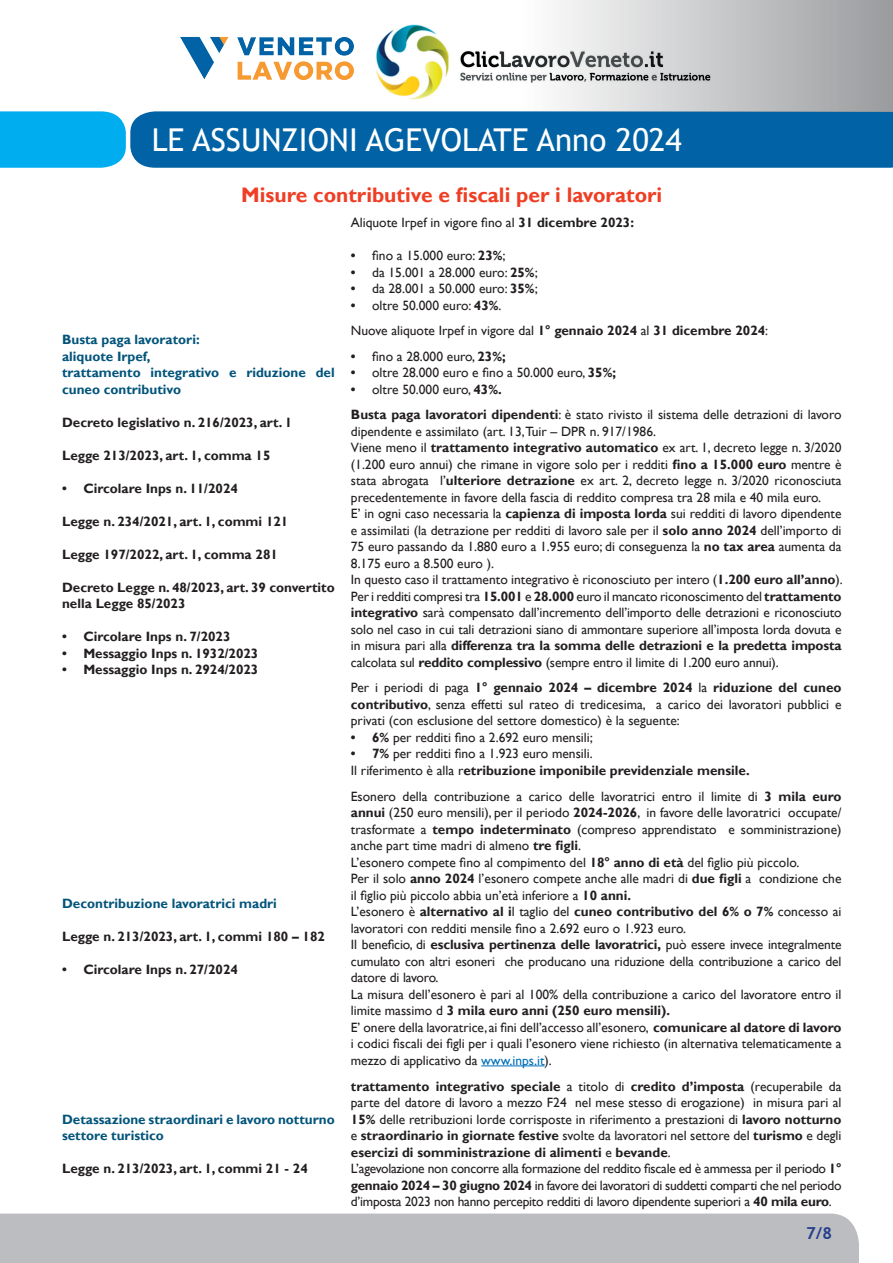
<style>
.page{position:relative;width:893px;height:1263px;background:#fff}
.page>*{position:absolute;margin:0;border:0;box-sizing:border-box;transform-origin:0 0}
.t1{font:31.5px "Trebuchet MS";color:#fff}
.t2{font:700 21px "Gill Sans";color:#ef3e24}
.t3{font:700 16.5px "Trebuchet MS";color:#253f8e}
.t4{font:13.5px/16.5px "Gill Sans";color:#231f20}
.t5{font:13.5px/16.5px "Gill Sans";letter-spacing:-.02em;color:#231f20}
.t6{font:700 13.5px/16.5px "Gill Sans";color:#231f20}
.t7{font:700 13.5px/16.5px "Gill Sans";color:#02547b}
.s1{font-weight:700}
.s2{color:#006fb9}
</style>
<div class="page">
<hr style="left:481px;top:1065px;width:64px;height:1px;background:#006fb9">
<svg style="left:0;top:111px;width:893px;height:57px;background:#0770b1"></svg>
<div style="left:428px;top:0;width:465px;height:111px;background:linear-gradient(to right,#fff,#9d9fa2)"></div>
<img style="left:376px;top:19px;width:339px;height:88px">
<img style="left:180px;top:36px;width:174px;height:44px">
<div style="left:0;top:1213px;width:859px;height:50px;background:#bcbdc0"></div>
<h1 class="t1" style="left:152px;top:121px;width:532px">LE ASSUNZIONI AGEVOLATE Anno 2024</h1>
<h2 class="t2" style="left:241px;top:182px;width:422px">Misure contributive e fiscali per i lavoratori</h2>
<p class="t7" style="left:62px;top:332px;width:274px">Busta paga lavoratori:<br>aliquote Irpef,<br>trattamento integrativo e riduzione del cuneo contributivo</p>
<p class="t6" style="left:62px;top:414px;width:232px">Decreto legislativo n. 216/2023, art. 1</p>
<p class="t6" style="left:62px;top:447px;width:210px">Legge 213/2023, art. 1, comma 15</p>
<p class="t6" style="left:62px;top:480px;width:177px">• Circolare Inps n. 11/2024</p>
<p class="t6" style="left:62px;top:513px;width:228px">Legge n. 234/2021, art. 1, commi 121</p>
<p class="t6" style="left:62px;top:546px;width:217px">Legge 197/2022, art. 1, comma 281</p>
<p class="t6" style="left:62px;top:579px;width:274px">Decreto Legge n. 48/2023, art. 39 convertito nella Legge 85/2023</p>
<p class="t6" style="left:62px;top:629px;width:170px">• Circolare Inps n. 7/2023</p>
<p class="t6" style="left:62px;top:645px;width:198px">• Messaggio Inps n. 1932/2023</p>
<p class="t6" style="left:62px;top:662px;width:198px">• Messaggio Inps n. 2924/2023</p>
<p class="t7" style="left:62px;top:895px;width:216px">Decontribuzione lavoratrici madri</p>
<p class="t6" style="left:62px;top:928px;width:264px">Legge n. 213/2023, art. 1, commi 180 – 182</p>
<p class="t6" style="left:62px;top:961px;width:177px">• Circolare Inps n. 27/2024</p>
<p class="t7" style="left:62px;top:1111px;width:274px">Detassazione straordinari e lavoro notturno settore turistico</p>
<p class="t6" style="left:62px;top:1161px;width:247px">Legge n. 213/2023, art. 1, commi 21 - 24</p>
<p class="t4" style="left:351px;top:215px;width:285px">Aliquote Irpef in vigore fino al <span class="s1">31 dicembre 2023:</span></p>
<p class="t4" style="left:351px;top:248px;width:156px"><span class="s1">•</span> fino a 15.000 euro: <span class="s1">23%</span>;</p>
<p class="t4" style="left:351px;top:264px;width:188px"><span class="s1">•</span> da 15.001 a 28.000 euro: <span class="s1">25%</span>;</p>
<p class="t4" style="left:351px;top:281px;width:188px"><span class="s1">•</span> da 28.001 a 50.000 euro: <span class="s1">35%</span>;</p>
<p class="t4" style="left:351px;top:293px;width:419px;line-height:25.5px"><span class="s1">•</span> oltre 50.000 euro: <span class="s1">43%</span>.<br>Nuove aliquote Irpef in vigore dal <span class="s1">1° gennaio 2024</span> al <span class="s1">31 dicembre 2024</span>:</p>
<p class="t4" style="left:351px;top:348px;width:156px"><span class="s1">•</span> fino a 28.000 euro, <span class="s1">23%;</span></p>
<p class="t4" style="left:351px;top:365px;width:267px"><span class="s1">•</span> oltre 28.000 euro e fino a 50.000 euro, <span class="s1">35%;</span></p>
<p class="t4" style="left:351px;top:377px;width:492px;line-height:25.5px"><span class="s1">•</span> oltre 50.000 euro, <span class="s1">43%.<br>Busta paga lavoratori dipendenti</span>: è stato rivisto il sistema delle detrazioni di lavoro</p>
<p class="t4" style="left:351px;top:423px;width:493px">dipendente e assimilato (art. 13,Tuir – DPR n. 917/1986.<br>Viene meno il <span class="s1">trattamento integrativo automatico</span> ex art. 1, decreto legge n. 3/2020 (1.200 euro annui) che rimane in vigore solo per i redditi <span class="s1">fino a 15.000 euro</span> mentre è stata abrogata l’<span class="s1">ulteriore detrazione</span> ex art. 2, decreto legge n. 3/2020 riconosciuta precedentemente in favore della fascia di reddito compresa tra 28 mila e 40 mila euro.<br>E’ in ogni caso necessaria la <span class="s1">capienza di imposta lorda</span> sui redditi di lavoro dipendente e assimilati (la detrazione per redditi di lavoro sale per il <span class="s1">solo anno 2024</span> dell’importo di 75 euro passando da 1.880 euro a 1.955 euro; di conseguenza la <span class="s1">no tax area</span> aumenta da 8.175 euro a 8.500 euro ).<br>In questo caso il trattamento integrativo è riconosciuto per intero (<span class="s1">1.200 euro all’anno</span>).<br>Per i redditi compresi tra <span class="s1">15.001</span> e <span class="s1">28.000</span> euro il mancato riconoscimento del <span class="s1">trattamento integrativo</span> sarà compensato dall’incremento dell’importo delle detrazioni e riconosciuto solo nel caso in cui tali detrazioni siano di ammontare superiore all’imposta lorda dovuta e in misura pari alla <span class="s1">differenza tra la somma delle detrazioni e la predetta imposta </span>calcolata sul <span class="s1">reddito complessivo</span> (sempre entro il limite di 1.200 euro annui).</p>
<p class="t4" style="left:351px;top:680px;width:492px;text-align:justify">Per i periodi di paga <span class="s1">1° gennaio 2024 – dicembre 2024</span> la <span class="s1">riduzione del cuneo contributivo</span>, senza effetti sul rateo di tredicesima, a carico dei lavoratori pubblici e privati (con esclusione del settore domestico) è la seguente:</p>
<p class="t4" style="left:351px;top:729px;width:243px"><span class="s1">• 6%</span> per redditi fino a 2.692 euro mensili;</p>
<p class="t4" style="left:351px;top:746px;width:400px"><span class="s1">• 7%</span> per redditi fino a 1.923 euro mensili.<br>Il riferimento è alla r<span class="s1">etribuzione imponibile previdenziale mensile.</span></p>
<p class="t4" style="left:351px;top:788px;width:492px">Esonero della contribuzione a carico delle lavoratrici entro il limite di <span class="s1">3 mila euro annui</span> (250 euro mensili), per il periodo <span class="s1">2024-2026</span>, in favore delle lavoratrici occupate/ trasformate a <span class="s1">tempo indeterminato</span> (compreso apprendistato e somministrazione) anche part time madri di almeno <span class="s1">tre figli</span>.<br>L’esonero compete fino al compimento del <span class="s1">18° anno di età</span> del figlio più piccolo.<br>Per il solo <span class="s1">anno 2024</span> l’esonero compete anche alle madri di <span class="s1">due figli</span> a condizione che il figlio più piccolo abbia un’età inferiore a <span class="s1">10 anni.<br></span>L’esonero è <span class="s1">alternativo al i</span>l taglio del <span class="s1">cuneo contributivo del 6% o 7%</span> concesso ai lavoratori con redditi mensile fino a 2.692 euro o 1.923 euro.<br>Il beneficio, di <span class="s1">esclusiva pertinenza delle lavoratrici,</span> può essere invece integralmente cumulato con altri esoneri che producano una riduzione della contribuzione a carico del datore di lavoro.<br>La misura dell’esonero è pari al 100% della contribuzione a carico del lavoratore entro il limite massimo d <span class="s1">3 mila euro anni (250 euro mensili).<br></span>E’ onere della lavoratrice, ai fini dell’accesso all’esonero, <span class="s1">comunicare al datore di lavoro </span>i codici fiscali dei figli per i quali l’esonero viene richiesto (in alternativa telematicamente a mezzo di applicativo da <span class="s2">www.inps.it</span>).</p>
<p class="t5" style="left:351px;top:1078px;width:492px"><span class="s1">trattamento integrativo speciale</span> a titolo di <span class="s1">credito d’imposta</span> (recuperabile da parte del datore di lavoro a mezzo F24 nel mese stesso di erogazione) in misura pari al <span class="s1">15%</span> delle retribuzioni lorde corrisposte in riferimento a prestazioni di <span class="s1">lavoro notturno </span>e <span class="s1">straordinario in giornate festive</span> svolte da lavoratori nel settore del <span class="s1">turismo</span> e degli <span class="s1">esercizi di somministrazione di alimenti</span> e <span class="s1">bevande</span>.<br>L’agevolazione non concorre alla formazione del reddito fiscale ed è ammessa per il periodo <span class="s1">1° gennaio 2024 – 30 giugno 2024</span> in favore dei lavoratori di suddetti comparti che nel periodo d’imposta 2023 non hanno percepito redditi di lavoro dipendente superiori a <span class="s1">40 mila euro</span>.</p>
<p class="t3" style="left:806px;top:1223px;width:27px">7/8</p>
</div>
